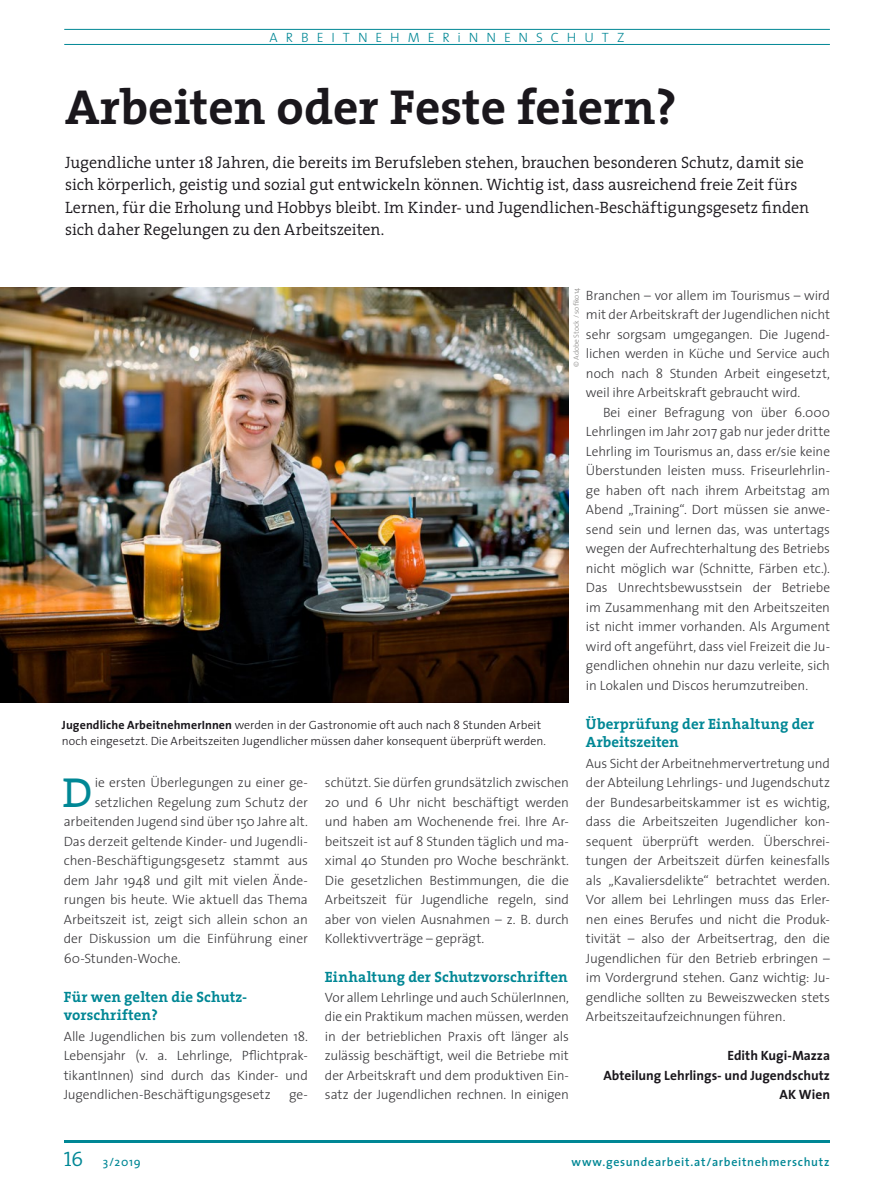
<style>
.page{position:relative;width:872px;height:1191px;background:#fff}
.page>*{position:absolute;margin:0;border:0;box-sizing:border-box;transform-origin:0 0}
.t1{font:700 49.5px "The Serif";color:#1a171c}
.t2{font:42.45px "The Serif";color:#008795}
.t3{font:300 16.5px/22.5px "The Serif";color:#1a171c}
.t4{font:700 15px/18px "The Serif";letter-spacing:.005em;color:#008795}
.t5{font:300 13.5px/19.5px "The Sans";letter-spacing:-.01em;color:#38373a;text-align:justify}
.t6{font:700 13.5px/19.5px "The Sans";color:#1a171c;text-align:right}
.t7{font:300 13.5px "The Sans";letter-spacing:.59em;color:#008795}
.t8{font:300 12px/16.5px "The Sans";color:#1a171c}
.t9{font:600 12px "The Sans";letter-spacing:.06em;color:#008795}
.t10{font:12px "The Sans";color:#008795}
.t11{font:300 7.5px "The Sans";color:#888785}
.s1{font-weight:700}
.s2{font-family:"The Serif Semi Light Caps";font-size:21px}
</style>
<div class="page">
<hr style="left:64px;top:1140px;width:765px;height:2px;background:#008795">
<hr style="left:64px;top:29px;width:766px;height:1px;background:#008795">
<hr style="left:64px;top:44px;width:766px;height:1px;background:#008795">
<img style="left:0;top:287px;width:569px;height:415px">
<p class="t7" style="left:269px;top:26px;width:356px">ARBEITNEHMERiNNENSCHUTZ</p>
<h1 class="t1" style="left:65px;top:66px;width:613px">Arbeiten oder Feste feiern?</h1>
<p class="t3" style="left:65px;top:150px;width:745px">Jugendliche unter 18 Jahren, die bereits im Berufsleben stehen, brauchen besonderen Schutz, damit sie sich körperlich, geistig und sozial gut entwickeln können. Wichtig ist, dass ausreichend freie Zeit fürs Lernen, für die Erholung und Hobbys bleibt. Im Kinder- und Jugendlichen-Beschäftigungsgesetz finden sich daher Regelungen zu den Arbeitszeiten.</p>
<p class="t11" style="left:570px;top:367px;width:81px;rotate:-90deg">© Adobe Stock / sofiko14</p>
<p class="t5" style="left:586px;top:285px;width:246px">Branchen – vor allem im Tourismus – wird mit der Arbeitskraft der Jugendlichen nicht sehr sorgsam umgegangen. Die Jugend&shy;lichen werden in Küche und Service auch noch nach 8 Stunden Arbeit eingesetzt, weil ihre Arbeitskraft gebraucht wird.</p>
<p class="t5" style="left:586px;top:402px;width:246px;text-indent:17px">Bei einer Befragung von über 6.000<br>Lehrlingen im Jahr 2017 gab nur jeder dritte Lehrling im Tourismus an, dass er/sie keine Überstunden leisten muss. Friseurlehrlin&shy;ge haben oft nach ihrem Arbeitstag am Abend „Training“. Dort müssen sie anwe&shy;send sein und lernen das, was untertags wegen der Aufrechterhaltung des Betriebs nicht möglich war (Schnitte, Färben etc.).<br>Das Unrechtsbewusstsein der Betriebe im Zusammenhang mit den Arbeitszeiten ist nicht immer vorhanden. Als Argument wird oft angeführt, dass viel Freizeit die Ju&shy;gendlichen ohnehin nur dazu verleite, sich in Lokalen und Discos herumzutreiben.</p>
<p class="t4" style="left:586px;top:714px;width:230px">Überprüfung der Einhaltung der<br>Arbeitszeiten</p>
<p class="t5" style="left:586px;top:753px;width:246px">Aus Sicht der Arbeitnehmervertretung und der Abteilung Lehrlings- und Jugendschutz der Bundesarbeitskammer ist es wichtig, dass die Arbeitszeiten Jugendlicher kon&shy;sequent überprüft werden. Überschrei&shy;tungen der Arbeitszeit dürfen keinesfalls als „Kavaliersdelikte“ betrachtet werden.<br>Vor allem bei Lehrlingen muss das Erler&shy;nen eines Berufes und nicht die Produk&shy;tivität – also der Arbeitsertrag, den die Jugendlichen für den Betrieb erbringen – im Vordergrund stehen. Ganz wichtig: Ju&shy;gendliche sollten zu Beweiszwecken stets Arbeitszeitaufzeichnungen führen.</p>
<p class="t6" style="left:603px;top:1045px;width:228px">Edith Kugi-Mazza<br>Abteilung Lehrlings- und Jugendschutz<br>AK Wien</p>
<p class="t8" style="left:62px;top:716px;width:485px"><span class="s1">Jugendliche ArbeitnehmerInnen</span> werden in der Gastronomie oft auch nach 8 Stunden Arbeit noch eingesetzt. Die Arbeitszeiten Jugendlicher müssen daher konsequent überprüft werden.</p>
<h2 class="t2" style="left:63px;top:757px;width:32px">D</h2>
<p class="t5" style="left:95px;top:772px;width:215px">ie ersten Überlegungen zu einer ge-</p>
<p class="t5" style="left:325px;top:772px;width:246px">schützt. Sie dürfen grundsätzlich zwischen 20 und 6 Uhr nicht beschäftigt werden und haben am Wochenende frei. Ihre Ar&shy;beitszeit ist auf 8 Stunden täglich und ma&shy;ximal 40 Stunden pro Woche beschränkt.<br>Die gesetzlichen Bestimmungen, die die Arbeitszeit für Jugendliche regeln, sind aber von vielen Ausnahmen – z. B. durch Kollektivverträge – geprägt.</p>
<p class="t4" style="left:325px;top:968px;width:244px">Einhaltung der Schutzvorschriften</p>
<p class="t5" style="left:325px;top:987px;width:245px">Vor allem Lehrlinge und auch SchülerInnen, die ein Praktikum machen müssen, werden in der betrieblichen Praxis oft länger als zulässig beschäftigt, weil die Betriebe mit der Arbeitskraft und dem produktiven Ein&shy;satz der Jugendlichen rechnen. In einigen</p>
<p class="t5" style="left:95px;top:792px;width:215px">setzlichen Regelung zum Schutz der</p>
<p class="t5" style="left:64px;top:811px;width:245px">arbeitenden Jugend sind über 150 Jahre alt.</p>
<p class="t5" style="left:64px;top:831px;width:245px">Das derzeit geltende Kinder- und Jugendli-</p>
<p class="t5" style="left:64px;top:850px;width:245px">chen-Beschäftigungsgesetz stammt aus</p>
<p class="t5" style="left:64px;top:870px;width:245px">dem Jahr 1948 und gilt mit vielen Ände-</p>
<p class="t5" style="left:64px;top:889px;width:245px">rungen bis heute. Wie aktuell das Thema</p>
<p class="t5" style="left:64px;top:909px;width:246px">Arbeitszeit ist, zeigt sich allein schon an</p>
<p class="t5" style="left:64px;top:928px;width:246px">der Diskussion um die Einführung einer</p>
<p class="t5" style="left:64px;top:948px;width:118px">60-Stunden-Woche.</p>
<p class="t4" style="left:64px;top:987px;width:185px">Für wen gelten die Schutz&shy;vorschriften?</p>
<p class="t5" style="left:64px;top:1026px;width:245px">Alle Jugendlichen bis zum vollendeten 18.<br>Lebensjahr (v. a. Lehrlinge, Pflichtprak&shy;tikantInnen) sind durch das Kinder- und Jugendlichen-Beschäftigungsgesetz</p>
<p class="t5" style="left:289px;top:1084px;width:20px">ge-</p>
<p class="t10" style="left:64px;top:1151px;width:78px"><span class="s2">16</span> 3/2019</p>
<p class="t9" style="left:571px;top:1151px;width:259px">www.gesundearbeit.at/arbeitnehmerschutz</p>
</div>
